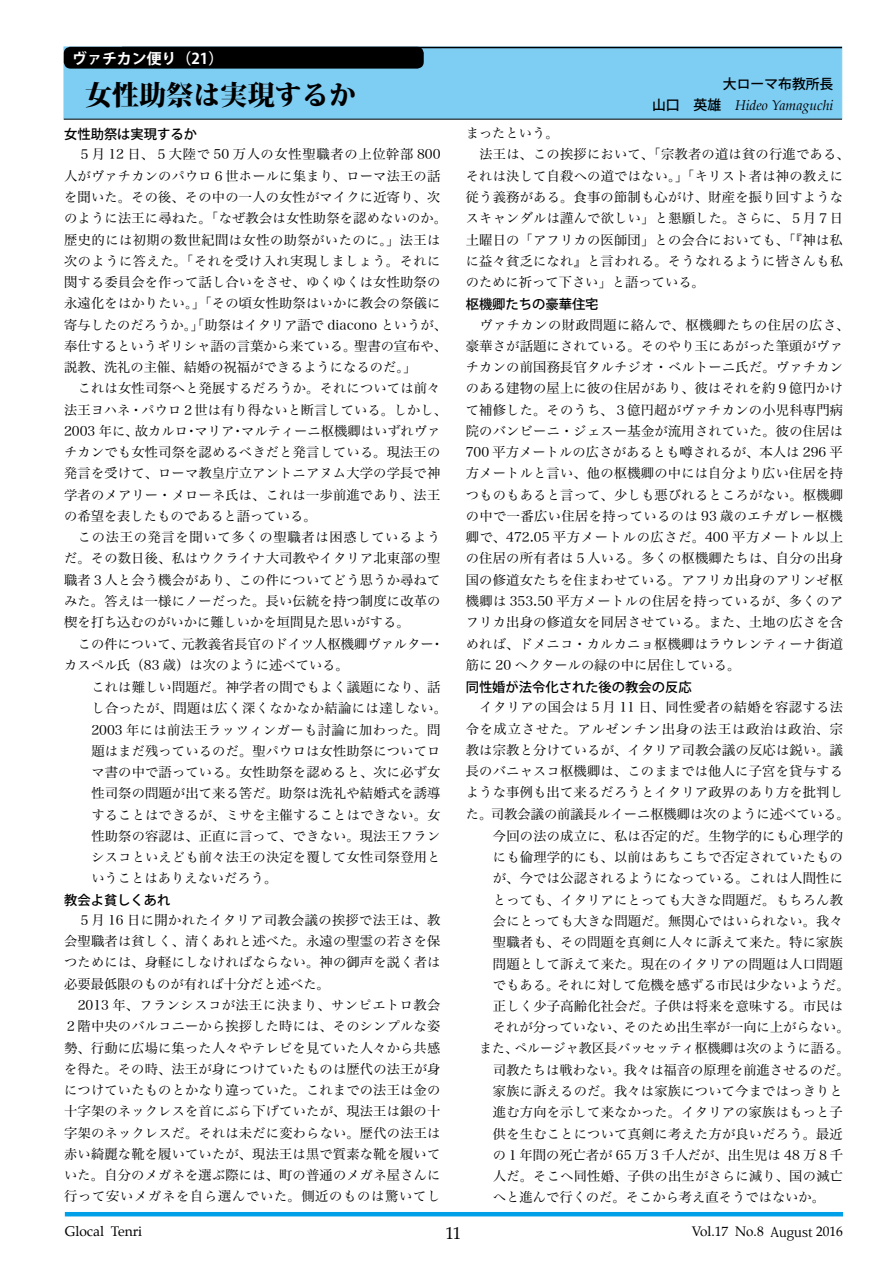
<style>
.page{position:relative;width:893px;height:1263px;background:#fff}
.page>*{position:absolute;margin:0;border:0;box-sizing:border-box;transform-origin:0 0}
.t1{font:800 27.15px "Koz Min Pro";color:#000}
.t2{font:16.95px "Palatino";color:#000}
.t3{font:700 14.85px "Koz Go Pro";color:#fff}
.t4{font:italic 13.8px "Palatino";color:#000}
.t5{font:13.8px "Palatino";color:#000}
.t6{font:500 13.8px "Koz Go Pro";color:#000}
.t7{font:13.5px "Palatino";color:#000}
.t8{font:13.35px/21.3px "Hira Min Pro W3";letter-spacing:.015em;color:#000}
.t9{font:500 13.35px "Koz Go Pro";color:#000}
.t10{font:13.35px "Hira Min Pro W3";letter-spacing:.06em;color:#000}
.s1{font-family:"Koz Go Pro";font-weight:500;font-style:normal}
.s2{font-family:"Koz Min Pro"}
</style>
<div class="page">
<hr style="left:65px;top:1212px;width:778px;height:4px;background:#00a0e9">
<div style="left:64px;top:47px;width:778px;height:72px;background:#7ecef4;border:1px solid #7ecef4"></div>
<hr style="left:64px;top:119px;width:778px;height:1px;background:#000">
<hr style="left:122px;top:47px;width:720px;height:1px;background:#000">
<div style="left:64px;top:47px;width:360px;height:22px;background:#000;border-radius:7px"></div>
<p class="t3" style="left:72px;top:49px;width:152px">ヴァチカン便り（21）</p>
<h1 class="t1" style="left:85px;top:74px;width:273px">女性助祭は実現するか</h1>
<p class="t9" style="left:64px;top:126px;width:134px">女性助祭は実現するか</p>
<p class="t8" style="left:64px;top:143px;width:385px;text-indent:14px">５月 12 日、５大陸で 50 万人の女性聖職者の上位幹部 800人がヴァチカンのパウロ６世ホールに集まり、ローマ法王の話を聞いた。その後、その中の一人の女性がマイクに近寄り、次のように法王に尋ねた。「なぜ教会は女性助祭を認めないのか。歴史的には初期の数世紀間は女性の助祭がいたのに。」法王は次のように答えた。「それを受け入れ実現しましょう。それに関する委員会を作って話し合いをさせ、ゆくゆくは女性助祭の永遠化をはかりたい。」「その頃女性助祭はいかに教会の祭儀に寄与したのだろうか。」「助祭はイタリア語で diacono というが、奉仕するというギリシャ語の言葉から来ている。聖書の宣布や、説教、洗礼の主催、結婚の祝福ができるようになるのだ。」</p>
<p class="t8" style="left:64px;top:376px;width:384px;text-indent:14px">これは女性司祭へと発展するだろうか。それについては前々法王ヨハネ・パウロ２世は有り得ないと断言している。しかし、<br>2003 年に、故カルロ・マリア・マルティーニ枢機卿はいずれヴァチカンでも女性司祭を認めるべきだと発言している。現法王の発言を受けて、ローマ教皇庁立アントニアヌム大学の学長で神学者のメアリー・メローネ氏は、これは一歩前進であり、法王の希望を表したものであると語っている。</p>
<p class="t8" style="left:64px;top:525px;width:378px;text-align:justify;text-indent:14px">この法王の発言を聞いて多くの聖職者は困惑しているようだ。その数日後、私はウクライナ大司教やイタリア北東部の聖職者３人と会う機会があり、この件についてどう思うか尋ねてみた。答えは一様にノーだった。長い伝統を持つ制度に改革の楔を打ち込むのがいかに難しいかを垣間見た思いがする。</p>
<p class="t8" style="left:64px;top:632px;width:381px;text-indent:14px">この件について、元教義省長官のドイツ人枢機卿ヴァルター・カスペル氏（83 歳）は次のように述べている。</p>
<p class="t8" style="left:91px;top:675px;width:357px">これは難しい問題だ。神学者の間でもよく議題になり、話し合ったが、問題は広く深くなかなか結論には達しない。<br>2003 年には前法王ラッツィンガーも討論に加わった。問題はまだ残っているのだ。聖パウロは女性助祭についてロマ書の中で語っている。女性助祭を認めると、次に必ず女性司祭の問題が出て来る筈だ。助祭は洗礼や結婚式を誘導することはできるが、ミサを主催することはできない。女性助祭の容認は、正直に言って、できない。現法王フランシスコといえども前々法王の決定を覆して女性司祭登用ということはありえないだろう。</p>
<p class="t9" style="left:64px;top:891px;width:108px">教会よ貧しくあれ</p>
<p class="t8" style="left:64px;top:908px;width:378px;text-align:justify;text-indent:14px">５月 16 日に開かれたイタリア司教会議の挨拶で法王は、教会聖職者は貧しく、清くあれと述べた。永遠の聖霊の若さを保つためには、身軽にしなければならない。神の御声を説く者は必要最低限のものが有れば十分だと述べた。</p>
<p class="t8" style="left:64px;top:993px;width:378px;text-align:justify;text-indent:14px">2013 年、フランシスコが法王に決まり、サンピエトロ教会２階中央のバルコニーから挨拶した時には、そのシンプルな姿勢、行動に広場に集った人々やテレビを見ていた人々から共感を得た。その時、法王が身につけていたものは歴代の法王が身につけていたものとかなり違っていた。これまでの法王は金の十字架のネックレスを首にぶら下げていたが、現法王は銀の十字架のネックレスだ。それは未だに変わらない。歴代の法王は赤い綺麗な靴を履いていたが、現法王は黒で質素な靴を履いていた。自分のメガネを選ぶ際には、町の普通のメガネ屋さんに行って安いメガネを自ら選んでいた。側近のものは驚いてし</p>
<p class="t6" style="left:723px;top:75px;width:112px">大ローマ布教所長</p>
<p class="t4" style="left:652px;top:94px;width:183px"><span class="s1">山口　英雄　</span>Hideo Yamaguchi</p>
<p class="t8" style="left:466px;top:121px;width:95px">まったという。</p>
<p class="t8" style="left:479px;top:143px;width:372px">法王は、この挨拶において、「宗教者の道は貧の行進である、</p>
<p class="t8" style="left:466px;top:164px;width:379px">それは決して自殺への道ではない。」「キリスト者は神の教えに</p>
<p class="t8" style="left:466px;top:185px;width:379px">従う義務がある。食事の節制も心がけ、財産を振り回すような</p>
<p class="t8" style="left:466px;top:206px;width:379px">スキャンダルは謹んで欲しい」と懇願した。さらに、５月７日</p>
<p class="t8" style="left:466px;top:228px;width:379px">土曜日の「アフリカの医師団」との会合においても、「『神は私</p>
<p class="t8" style="left:466px;top:249px;width:379px">に益々貧乏になれ』と言われる。そうなれるように皆さんも私</p>
<p class="t8" style="left:466px;top:270px;width:241px">のために祈って下さい」と語っている。</p>
<p class="t9" style="left:466px;top:296px;width:134px">枢機卿たちの豪華住宅</p>
<p class="t8" style="left:466px;top:313px;width:385px;text-indent:14px">ヴァチカンの財政問題に絡んで、枢機卿たちの住居の広さ、豪華さが話題にされている。そのやり玉にあがった筆頭がヴァチカンの前国務長官タルチジオ・ベルトーニ氏だ。ヴァチカンのある建物の屋上に彼の住居があり、彼はそれを約９億円かけて補修した。そのうち、３億円超がヴァチカンの小児科専門病院のバンビーニ・ジェスー基金が流用されていた。彼の住居は<br>700 平方メートルの広さがあるとも噂されるが、本人は 296 平方メートルと言い、他の枢機卿の中には自分より広い住居を持つものもあると言って、少しも悪びれるところがない。枢機卿の中で一番広い住居を持っているのは 93 歳のエチガレー枢機卿で、472.05 平方メートルの広さだ。400 平方メートル以上の住居の所有者は５人いる。多くの枢機卿たちは、自分の出身国の修道女たちを住まわせている。アフリカ出身のアリンゼ枢機卿は 353.50 平方メートルの住居を持っているが、多くのアフリカ出身の修道女を同居させている。また、土地の広さを含めれば、ドメニコ・カルカニョ枢機卿はラウレンティーナ街道筋に 20 ヘクタールの緑の中に居住している。</p>
<p class="t9" style="left:466px;top:679px;width:227px">同性婚が法令化された後の教会の反応</p>
<p class="t8" style="left:479px;top:695px;width:365px">イタリアの国会は５月 11 日、同性愛者の結婚を容認する法</p>
<p class="t10" style="left:466px;top:717px;width:379px">令を成立させた。アルゼンチン出身の法王は政治は政治、宗</p>
<p class="t8" style="left:466px;top:738px;width:379px">教は宗教と分けているが、イタリア司教会議の反応は鋭い。議</p>
<p class="t8" style="left:466px;top:759px;width:379px">長のバニャスコ枢機卿は、このままでは他人に子宮を貸与する</p>
<p class="t8" style="left:466px;top:780px;width:379px">ような事例も出て来るだろうとイタリア政界のあり方を批判し</p>
<p class="t8" style="left:466px;top:802px;width:385px">た。司教会議の前議長ルイーニ枢機卿は次のように述べている。</p>
<p class="t8" style="left:493px;top:824px;width:352px">今回の法の成立に、私は否定的だ。生物学的にも心理学的</p>
<p class="t8" style="left:493px;top:845px;width:351px">にも倫理学的にも、以前はあちこちで否定されていたもの</p>
<p class="t8" style="left:493px;top:866px;width:352px">が、今では公認されるようになっている。これは人間性に</p>
<p class="t8" style="left:493px;top:888px;width:352px">とっても、イタリアにとっても大きな問題だ。もちろん教</p>
<p class="t8" style="left:493px;top:909px;width:352px">会にとっても大きな問題だ。無関心ではいられない。我々</p>
<p class="t8" style="left:493px;top:930px;width:352px">聖職者も、その問題を真剣に人々に訴えて来た。特に家族</p>
<p class="t8" style="left:493px;top:952px;width:351px">問題として訴えて来た。現在のイタリアの問題は人口問題</p>
<p class="t8" style="left:493px;top:973px;width:358px">でもある。それに対して危機を感ずる市民は少ないようだ。</p>
<p class="t8" style="left:493px;top:994px;width:352px">正しく少子高齢化社会だ。子供は将来を意味する。市民は</p>
<p class="t8" style="left:493px;top:1015px;width:358px">それが分っていない、そのため出生率が一向に上がらない。</p>
<p class="t8" style="left:479px;top:1035px;width:372px">また、ペルージャ教区長バッセッティ枢機卿は次のように語る。</p>
<p class="t8" style="left:493px;top:1058px;width:358px">司教たちは戦わない。我々は福音の原理を前進させるのだ。家族に訴えるのだ。我々は家族について今まではっきりと進む方向を示して来なかった。イタリアの家族はもっと子供を生むことについて真剣に考えた方が良いだろう。最近の１年間の死亡者が 65 万３千人だが、出生児は 48 万８千人だ。そこへ同性婚、子供の出生がさらに減り、国の滅亡へと進んで行くのだ。そこから考え直そうではないか。</p>
<p class="t5" style="left:65px;top:1220px;width:79px">Glocal Tenri</p>
<p class="t2" style="left:445px;top:1219px;width:18px">11</p>
<p class="t7" style="left:692px;top:1220px;width:153px">Vol.17 No.8 <span class="s2">August</span> 2016</p>
</div>
